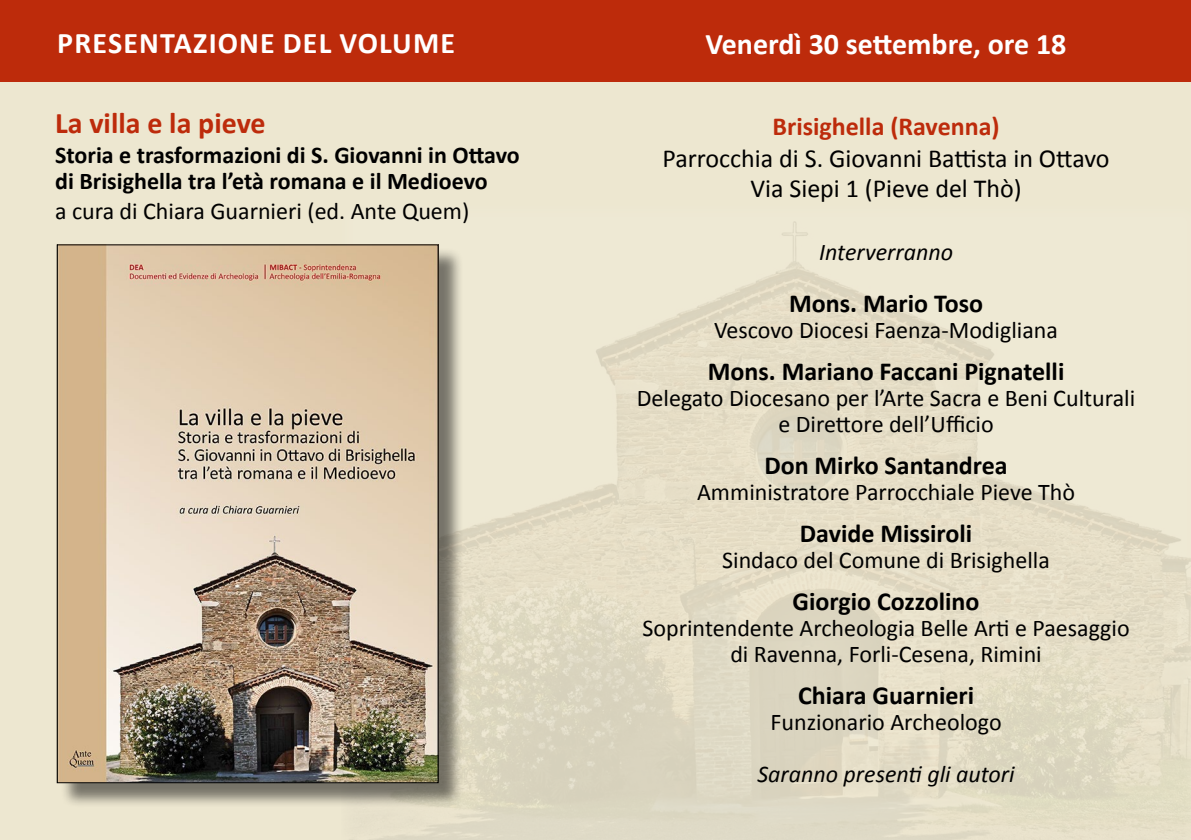
<style>
.page{position:relative;width:1191px;height:840px;background:#fff}
.page>*{position:absolute;margin:0;border:0;box-sizing:border-box;transform-origin:0 0}
.Normale{font:700 30px "Calibri";letter-spacing:.015em;color:#fff}
.Normale-2{font:700 30px "Calibri";letter-spacing:.04em;color:#fff}
.Normale-3{font:700 30px "Calibri";color:#bd2b0b}
.Normale-4{font:700 26px "Calibri";color:#000}
.Normale-5{font:26px "Calibri";color:#000}
.Normale-6{font:700 26px "Calibri";color:#bd2b0b}
.Titolo_1{font:700 26px "Calibri";color:#000}
.Normale-7{font:24px "Calibri";color:#000}
.Normale-8{font:700 24px "Calibri";color:#000}
.Titolo_1-2{font:24px "Calibri";color:#000}
.Normale-9{font:italic 24px "Calibri";color:#000}
</style>
<div class="page">
<div style="left:0;top:0;width:1191px;height:839px;background:#ede7d0"></div>
<img style="left:364px;top:221px;width:827px;height:618px">
<div style="left:60px;top:247px;width:404px;height:560px;background:#000;opacity:.5"></div>
<img style="left:59px;top:246px;width:377px;height:534px">
<div style="left:0;top:0;width:1191px;height:81px;background:#bd2b0b"></div>
<p class="Normale-2" style="left:57px;top:24px;width:399px">PRESENTAZIONE DEL VOLUME</p>
<p class="Normale" style="left:705px;top:25px;width:362px">Venerdì 30 settembre, ore 18</p>
<p class="Normale-3" style="left:55px;top:104px;width:212px">La villa e la pieve</p>
<p class="Normale-8" style="left:55px;top:140px;width:466px">Storia e trasformazioni di S. Giovanni in Ottavo</p>
<p class="Normale-8" style="left:55px;top:166px;width:434px">di Brisighella tra l’età romana e il Medioevo</p>
<p class="Normale-7" style="left:55px;top:196px;width:416px">a cura di Chiara Guarnieri (ed. Ante Quem)</p>
<p class="Normale-6" style="left:772px;top:109px;width:229px">Brisighella (Ravenna)</p>
<p class="Normale-5" style="left:662px;top:141px;width:448px">Parrocchia di S. Giovanni Battista in Ottavo</p>
<p class="Normale-5" style="left:750px;top:171px;width:273px">Via Siepi 1 (Pieve del Thò)</p>
<p class="Normale-9" style="left:819px;top:235px;width:135px">Interverranno</p>
<p class="Normale-4" style="left:789px;top:286px;width:195px">Mons. Mario Toso</p>
<p class="Normale-7" style="left:714px;top:314px;width:345px">Vescovo Diocesi Faenza-Modigliana</p>
<p class="Normale-4" style="left:708px;top:354px;width:358px">Mons. Mariano Faccani Pignatelli</p>
<p class="Normale-7" style="left:637px;top:382px;width:500px">Delegato Diocesano per l’Arte Sacra e Beni Culturali</p>
<p class="Normale-7" style="left:778px;top:408px;width:217px">e Direttore dell’Ufficio</p>
<p class="Normale-4" style="left:764px;top:448px;width:245px">Don Mirko Santandrea</p>
<p class="Normale-7" style="left:697px;top:476px;width:379px">Amministratore Parrocchiale Pieve Thò</p>
<p class="Normale-4" style="left:800px;top:516px;width:174px">Davide Missiroli</p>
<p class="Normale-7" style="left:722px;top:544px;width:329px">Sindaco del Comune di Brisighella</p>
<p class="Titolo_1" style="left:792px;top:584px;width:188px">Giorgio Cozzolino</p>
<p class="Titolo_1-2" style="left:642px;top:612px;width:489px">Soprintendente Archeologia Belle Arti e Paesaggio</p>
<p class="Titolo_1-2" style="left:730px;top:638px;width:313px">di Ravenna, Forli-Cesena, Rimini</p>
<p class="Normale-4" style="left:798px;top:678px;width:177px">Chiara Guarnieri</p>
<p class="Normale-7" style="left:770px;top:706px;width:233px">Funzionario Archeologo</p>
<p class="Normale-9" style="left:757px;top:757px;width:259px">Saranno presenti gli autori</p>
</div>
